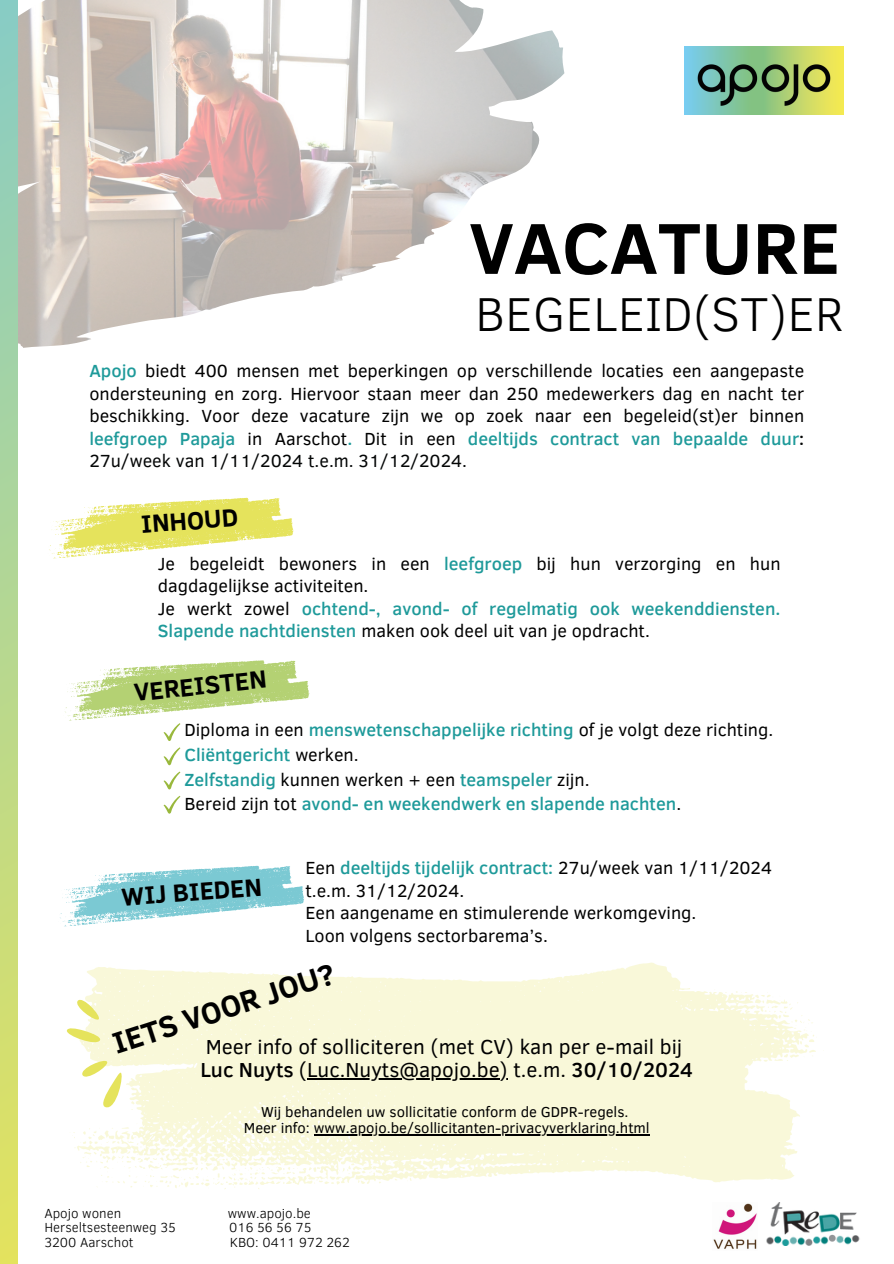
<style>
.page{position:relative;width:894px;height:1264px;background:#fff}
.page>*{position:absolute;margin:0;border:0;box-sizing:border-box;transform-origin:0 0}
.t1{font:700 73.5px "Clear Sans";color:#000}
.t2{font:300 48.75px "Clear Sans";color:#000}
.t3{font:700 30.6px "Clear Sans";color:#000}
.t4{font:700 25.5px "Clear Sans";color:#000}
.t5{font:20.85px/23.7px "Clear Sans";color:#000}
.t6{font:18px/22.5px "Clear Sans";color:#000}
.t7{font:500 18px/24.8px "Clear Sans";color:#1e9a9a}
.t8{font:14.85px/16.8px "Clear Sans";color:#000;text-align:center}
.t9{font:300 13.5px "Clear Sans";color:#000}
.s1{font-weight:500;color:#1e9a9a}
.s2{font-weight:500;color:#040606}
.s3{color:#040606}
.s4{font-weight:400;color:#000}
.s5{font-weight:500}
</style>
<div class="page">
<img style="left:684px;top:46px;width:159px;height:69px">
<svg style="left:60px;top:865px;width:244px;height:62px"></svg>
<svg style="left:73px;top:962px;width:743px;height:227px;fill:#f9f8d9"></svg>
<img style="left:766px;top:1202px;width:94px;height:43px">
<img style="left:713px;top:1203px;width:44px;height:46px">
<svg style="left:49px;top:497px;width:245px;height:62px"></svg>
<svg style="left:65px;top:660px;width:245px;height:81px"></svg>
<svg style="left:163px;top:747px;width:17px;height:18px"></svg>
<svg style="left:163px;top:771px;width:17px;height:18px"></svg>
<svg style="left:163px;top:795px;width:17px;height:18px"></svg>
<img style="left:17px;top:0;width:547px;height:348px">
<div style="left:0;top:0;width:17px;height:1263px;background:linear-gradient(to bottom,#87ccc5,#e3e35e)"></div>
<hr style="left:307px;top:1078px;width:192px;height:1px;background:#000">
<hr style="left:314px;top:1134px;width:335px;height:1px;background:#000">
<svg style="left:66px;top:991px;width:64px;height:126px"></svg>
<p class="t1" style="left:469px;top:195px;width:372px">VACATURE</p>
<h4 class="t2" style="left:475px;top:278px;width:370px">BEGELEID(ST)ER</h4>
<p class="t6" style="left:89px;top:359px;width:716px;text-align:justify"><span class="s1">Apojo</span> biedt 400 mensen met beperkingen op verschillende locaties een aangepaste ondersteuning en zorg. Hiervoor staan meer dan 250 medewerkers dag en nacht ter beschikking. Voor deze vacature zijn we op zoek naar een begeleid(st)er binnen <span class="s1">leefgroep Papaja</span> in Aarschot<span class="s1">.</span> Dit in een <span class="s1">deeltijds contract van bepaalde duur</span><span class="s2">:<br></span><span class="s3">27u/week van 1/11/2024 t.e.m. 31/12/2024.</span></p>
<h6 class="t4" style="left:140px;top:505px;width:99px;rotate:-4deg">INHOUD</h6>
<h1 class="t6" style="left:158px;top:551px;width:624px">Je begeleidt bewoners in een <span class="s1">leefgroep</span> bij hun verzorging en hun dagdagelijkse activiteiten.<br>Je werkt zowel <span class="s1">ochtend-, avond- of regelmatig ook weekenddiensten.<br>Slapende nachtdiensten</span> maken ook deel uit van je opdracht.</h1>
<p class="t4" style="left:132px;top:674px;width:135px;rotate:-6deg">VEREISTEN</p>
<h6 class="t7" style="left:184px;top:716px;width:590px"><span class="s4">Diploma in een</span> menswetenschappelijke richting <span class="s4">of je volgt deze richting.<br></span>Cliëntgericht <span class="s4">werken.</span></h6>
<p class="t7" style="left:184px;top:766px;width:406px">Zelfstandig <span class="s4">kunnen werken + een</span> teamspeler <span class="s4">zijn.</span></p>
<h4 class="t7" style="left:184px;top:790px;width:498px"><span class="s4">Bereid zijn tot</span> avond- en weekendwerk en slapende nachten<span class="s4">.</span></h4>
<p class="t4" style="left:120px;top:878px;width:142px;rotate:-4deg">WIJ BIEDEN</p>
<h2 class="t6" style="left:305px;top:855px;width:468px">Een <span class="s1">deeltijds tijdelijk contract:</span> 27u/week van 1/11/2024 t.e.m. 31/12/2024.<br>Een aangename en stimulerende werkomgeving.<br>Loon volgens sectorbarema’s.</h2>
<h3 class="t3" style="left:107px;top:1022px;width:233px;rotate:-18deg">IETS VOOR JOU?</h3>
<p class="t5" style="left:200px;top:1033px;width:494px">Meer info of solliciteren (met CV) kan per e-mail bij<br><span class="s5">Luc Nuyts</span> (Luc.Nuyts@apojo.be) t.e.m. <span class="s5">30/10/2024</span></p>
<p class="t8" style="left:244px;top:1102px;width:407px">Wij behandelen uw sollicitatie conform de GDPR-regels.<br>Meer info: www.apojo.be/sollicitanten-privacyverklaring.html</p>
<h6 class="t9" style="left:44px;top:1203px;width:78px">Apojo wonen</h6>
<h6 class="t9" style="left:228px;top:1203px;width:84px">www.apojo.be</h6>
<p class="t9" style="left:44px;top:1217px;width:133px">Herseltsesteenweg 35</p>
<p class="t9" style="left:229px;top:1217px;width:84px">016 56 56 75</p>
<h4 class="t9" style="left:44px;top:1232px;width:91px">3200 Aarschot</h4>
<h4 class="t9" style="left:230px;top:1232px;width:121px">KBO: 0411 972 262</h4>
</div>
